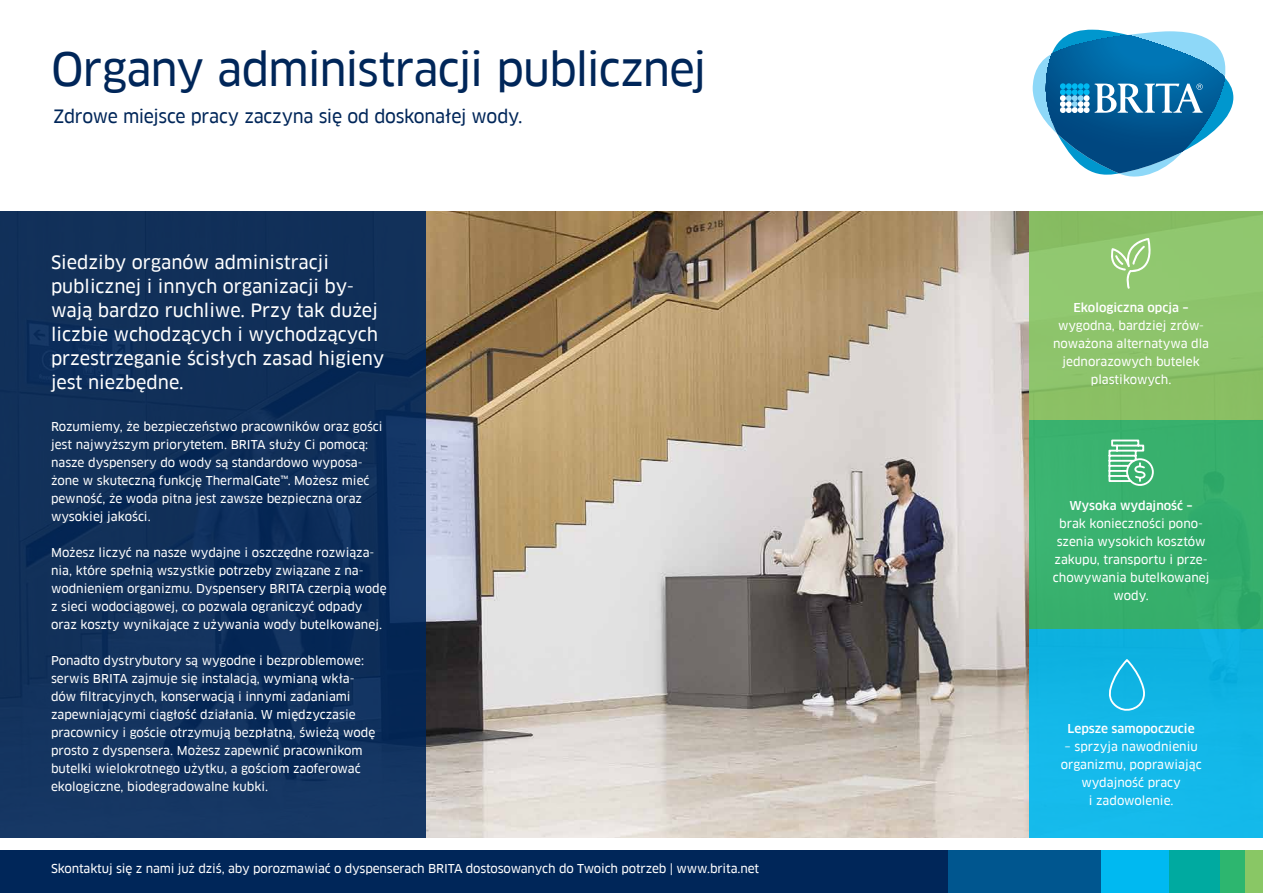
<style>
.page{position:relative;width:1263px;height:893px;background:#fff}
.page>*{position:absolute;margin:0;border:0;box-sizing:border-box;transform-origin:0 0}
.t1{font:45px "Clan Pro News CV";letter-spacing:-.025em;color:#002659}
.t2{font:18px/24px "Clan Pro News CV";color:#fff}
.t3{font:18px "Clan Pro News CV";letter-spacing:-.015em;color:#002659}
.t4{font:12px/18px "Clan Pro News CV";color:#fff;text-align:center}
.t5{font:12px "Clan Pro Medium CV";color:#fff}
</style>
<div class="page">
<img style="left:425px;top:211px;width:604px;height:627px">
<div style="left:1029px;top:211px;width:234px;height:209px;background:#89c765"></div>
<div style="left:1029px;top:420px;width:234px;height:209px;background:#38b06d"></div>
<div style="left:1029px;top:629px;width:234px;height:209px;background:#13b8e9"></div>
<svg style="left:1109px;top:238px;width:43px;height:51px"></svg>
<svg style="left:1108px;top:439px;width:46px;height:47px"></svg>
<svg style="left:1109px;top:659px;width:36px;height:52px"></svg>
<div style="left:0;top:211px;width:425px;height:627px;background:linear-gradient(to right,#12315b,#0d2e5b)"></div>
<div style="left:0;top:850px;width:948px;height:43px;background:#002659"></div>
<div style="left:948px;top:850px;width:153px;height:43px;background:#00568f"></div>
<div style="left:1101px;top:850px;width:68px;height:43px;background:#00b9f1"></div>
<div style="left:1169px;top:850px;width:51px;height:43px;background:#00aaa0"></div>
<div style="left:1220px;top:850px;width:26px;height:43px;background:#2db66f"></div>
<div style="left:1246px;top:850px;width:17px;height:43px;background:#89c765"></div>
<svg style="left:1033px;top:30px;width:200px;height:147px"></svg>
<h1 class="t1" style="left:51px;top:43px;width:657px">Organy administracji publicznej</h1>
<h2 class="t3" style="left:54px;top:105px;width:470px">Zdrowe miejsce pracy zaczyna się od doskonałej wody.</h2>
<h2 class="t2" style="left:51px;top:251px;width:335px">Siedziby organów administracji publicznej i innych organizacji by&shy;wają bardzo ruchliwe. Przy tak dużej liczbie wchodzących i wychodzących przestrzeganie ścisłych zasad higieny jest niezbędne.</h2>
<p class="t4" style="left:51px;top:418px;width:333px;text-align:left">Rozumiemy, że bezpieczeństwo pracowników oraz gości jest najwyższym priorytetem. BRITA służy Ci pomocą: nasze dyspensery do wody są standardowo wyposa&shy;żone w skuteczną funkcję ThermalGate™. Możesz mieć pewność, że woda pitna jest zawsze bezpieczna oraz wysokiej jakości.</p>
<p class="t4" style="left:51px;top:544px;width:337px;text-align:left">Możesz liczyć na nasze wydajne i oszczędne rozwiąza&shy;nia, które spełnią wszystkie potrzeby związane z na&shy;wodnieniem organizmu. Dyspensery BRITA czerpią wodę z sieci wodociągowej, co pozwala ograniczyć odpady oraz koszty wynikające z używania wody butelkowanej.</p>
<p class="t4" style="left:51px;top:652px;width:326px;text-align:left">Ponadto dystrybutory są wygodne i bezproblemowe: serwis BRITA zajmuje się instalacją, wymianą wkła&shy;dów filtracyjnych, konserwacją i innymi zadaniami zapewniającymi ciągłość działania. W międzyczasie pracownicy i goście otrzymują bezpłatną, świeżą wodę prosto z dyspensera. Możesz zapewnić pracownikom butelki wielokrotnego użytku, a gościom zaoferować ekologiczne, biodegradowalne kubki.</p>
<p class="t4" style="left:51px;top:859px;width:710px">Skontaktuj się z nami już dziś, aby porozmawiać o dyspenserach BRITA dostosowanych do Twoich potrzeb | www.brita.net</p>
<p class="t5" style="left:1073px;top:301px;width:117px">Ekologiczna opcja –</p>
<p class="t4" style="left:1053px;top:317px;width:158px">wygodna, bardziej zrów&shy;noważona alternatywa dla jednorazowych butelek plastikowych.</p>
<p class="t5" style="left:1069px;top:498px;width:125px">Wysoka wydajność –</p>
<p class="t4" style="left:1053px;top:514px;width:158px">brak konieczności pono&shy;szenia wysokich kosztów zakupu, transportu i prze&shy;chowywania butelkowanej wody.</p>
<p class="t5" style="left:1068px;top:722px;width:128px">Lepsze samopoczucie</p>
<p class="t4" style="left:1061px;top:738px;width:142px">– sprzyja nawodnieniu organizmu, poprawiając wydajność pracy<br>i zadowolenie.</p>
</div>
